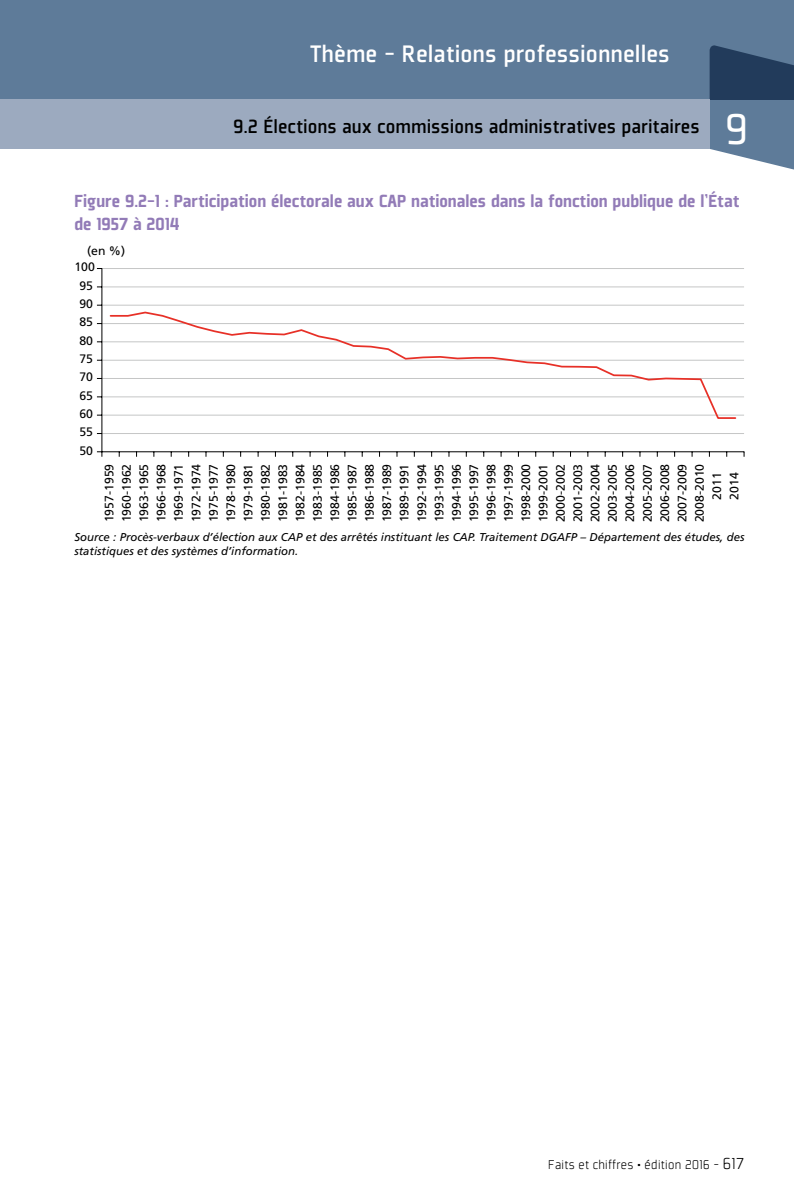
<style>
.page{position:relative;width:794px;height:1191px;background:#fff}
.page>*{position:absolute;margin:0;border:0;box-sizing:border-box;transform-origin:0 0}
.t1{font:47.25px "Plexes";color:#fff}
.t2{font:500 26.25px "Plexes";color:#fff}
.t3{font:500 21px "Plexes";color:#000}
.t4{font:900 19.25px/23.1px "Plexes";color:#927bb7}
.t5{font:300 14px "Plexes";letter-spacing:-.02em;color:#000}
.t6{font:12.25px "Frutiger LT Std";color:#000}
.t7{font:italic 11.38px/13.7px "Frutiger LT Std";color:#000}
.s1{font-size:17.5px}
</style>
<div class="page">
<div style="left:0;top:0;width:794px;height:99px;background:#5e7b99"></div>
<svg style="left:709px;top:45px;width:85px;height:125px"></svg>
<div style="left:0;top:99px;width:709px;height:50px;background:#9caabf"></div>
<hr style="left:102px;top:268px;width:642px;height:1px;background:#c5c6c6">
<hr style="left:102px;top:287px;width:642px;height:1px;background:#c5c6c6">
<hr style="left:102px;top:305px;width:642px;height:1px;background:#c5c6c6">
<hr style="left:102px;top:323px;width:642px;height:1px;background:#c5c6c6">
<hr style="left:102px;top:341px;width:642px;height:1px;background:#c5c6c6">
<hr style="left:102px;top:360px;width:642px;height:1px;background:#c5c6c6">
<hr style="left:102px;top:378px;width:642px;height:1px;background:#c5c6c6">
<hr style="left:102px;top:396px;width:642px;height:1px;background:#c5c6c6">
<hr style="left:102px;top:415px;width:642px;height:1px;background:#c5c6c6">
<hr style="left:102px;top:433px;width:642px;height:1px;background:#c5c6c6">
<hr style="left:102px;top:268px;width:1px;height:184px;background:#000">
<hr style="left:102px;top:451px;width:642px;height:1px;background:#000">
<svg style="left:97px;top:451px;width:6px;height:6px"></svg>
<svg style="left:109px;top:311px;width:628px;height:108px"></svg>
<h2 class="t2" style="left:310px;top:40px;width:361px">Thème - Relations professionnelles</h2>
<h3 class="t3" style="left:233px;top:115px;width:468px">9.2 Élections aux commissions administratives paritaires</h3>
<h1 class="t1" style="left:724px;top:104px;width:25px">9</h1>
<h3 class="t4" style="left:74px;top:189px;width:666px">Figure 9.2-1 : Participation électorale aux CAP nationales dans la fonction publique de l’État de 1957 à 2014</h3>
<p class="t6" style="left:87px;top:244px;width:40px">(en %)</p>
<p class="t6" style="left:74px;top:260px;width:22px">100</p>
<p class="t6" style="left:79px;top:278px;width:15px">95</p>
<p class="t6" style="left:79px;top:296px;width:15px">90</p>
<p class="t6" style="left:79px;top:315px;width:15px">85</p>
<p class="t6" style="left:79px;top:333px;width:15px">80</p>
<p class="t6" style="left:79px;top:351px;width:15px">75</p>
<p class="t6" style="left:79px;top:370px;width:15px">70</p>
<p class="t6" style="left:79px;top:388px;width:15px">65</p>
<p class="t6" style="left:79px;top:406px;width:15px">60</p>
<p class="t6" style="left:79px;top:425px;width:15px">55</p>
<p class="t6" style="left:79px;top:443px;width:15px">50</p>
<p class="t6" style="left:102px;top:522px;width:60px;rotate:-90deg">1957-1959</p>
<p class="t6" style="left:119px;top:522px;width:60px;rotate:-90deg">1960-1962</p>
<p class="t6" style="left:137px;top:522px;width:60px;rotate:-90deg">1963-1965</p>
<p class="t6" style="left:154px;top:522px;width:60px;rotate:-90deg">1966-1968</p>
<p class="t6" style="left:171px;top:522px;width:60px;rotate:-90deg">1969-1971</p>
<p class="t6" style="left:189px;top:522px;width:60px;rotate:-90deg">1972-1974</p>
<p class="t6" style="left:206px;top:522px;width:60px;rotate:-90deg">1975-1977</p>
<p class="t6" style="left:224px;top:522px;width:60px;rotate:-90deg">1978-1980</p>
<p class="t6" style="left:241px;top:522px;width:60px;rotate:-90deg">1979-1981</p>
<p class="t6" style="left:258px;top:522px;width:60px;rotate:-90deg">1980-1982</p>
<p class="t6" style="left:276px;top:522px;width:60px;rotate:-90deg">1981-1983</p>
<p class="t6" style="left:293px;top:522px;width:60px;rotate:-90deg">1982-1984</p>
<p class="t6" style="left:310px;top:522px;width:60px;rotate:-90deg">1983-1985</p>
<p class="t6" style="left:328px;top:522px;width:60px;rotate:-90deg">1984-1986</p>
<p class="t6" style="left:345px;top:522px;width:60px;rotate:-90deg">1985-1987</p>
<p class="t6" style="left:362px;top:522px;width:60px;rotate:-90deg">1986-1988</p>
<p class="t6" style="left:380px;top:522px;width:60px;rotate:-90deg">1987-1989</p>
<p class="t6" style="left:397px;top:522px;width:60px;rotate:-90deg">1989-1991</p>
<p class="t6" style="left:414px;top:522px;width:60px;rotate:-90deg">1992-1994</p>
<p class="t6" style="left:432px;top:522px;width:60px;rotate:-90deg">1993-1995</p>
<p class="t6" style="left:449px;top:522px;width:60px;rotate:-90deg">1994-1996</p>
<p class="t6" style="left:466px;top:522px;width:60px;rotate:-90deg">1995-1997</p>
<p class="t6" style="left:484px;top:522px;width:60px;rotate:-90deg">1996-1998</p>
<p class="t6" style="left:501px;top:522px;width:60px;rotate:-90deg">1997-1999</p>
<p class="t6" style="left:518px;top:522px;width:60px;rotate:-90deg">1998-2000</p>
<p class="t6" style="left:536px;top:522px;width:60px;rotate:-90deg">1999-2001</p>
<p class="t6" style="left:553px;top:522px;width:60px;rotate:-90deg">2000-2002</p>
<p class="t6" style="left:571px;top:522px;width:60px;rotate:-90deg">2001-2003</p>
<p class="t6" style="left:588px;top:522px;width:60px;rotate:-90deg">2002-2004</p>
<p class="t6" style="left:605px;top:522px;width:60px;rotate:-90deg">2003-2005</p>
<p class="t6" style="left:623px;top:522px;width:60px;rotate:-90deg">2004-2006</p>
<p class="t6" style="left:640px;top:522px;width:60px;rotate:-90deg">2005-2007</p>
<p class="t6" style="left:657px;top:522px;width:60px;rotate:-90deg">2006-2008</p>
<p class="t6" style="left:675px;top:522px;width:60px;rotate:-90deg">2007-2009</p>
<p class="t6" style="left:692px;top:522px;width:60px;rotate:-90deg">2008-2010</p>
<p class="t6" style="left:709px;top:500px;width:29px;rotate:-90deg">2011</p>
<p class="t6" style="left:727px;top:500px;width:29px;rotate:-90deg">2014</p>
<p class="t7" style="left:74px;top:530px;width:671px">Source : Procès-verbaux d’élection aux CAP et des arrêtés instituant les CAP. Traitement DGAFP – Département des études, des statistiques et des systèmes d’information.</p>
<p class="t5" style="left:548px;top:1157px;width:198px">Faits et chiffres • édition 2016 - <span class="s1">617</span></p>
</div>
